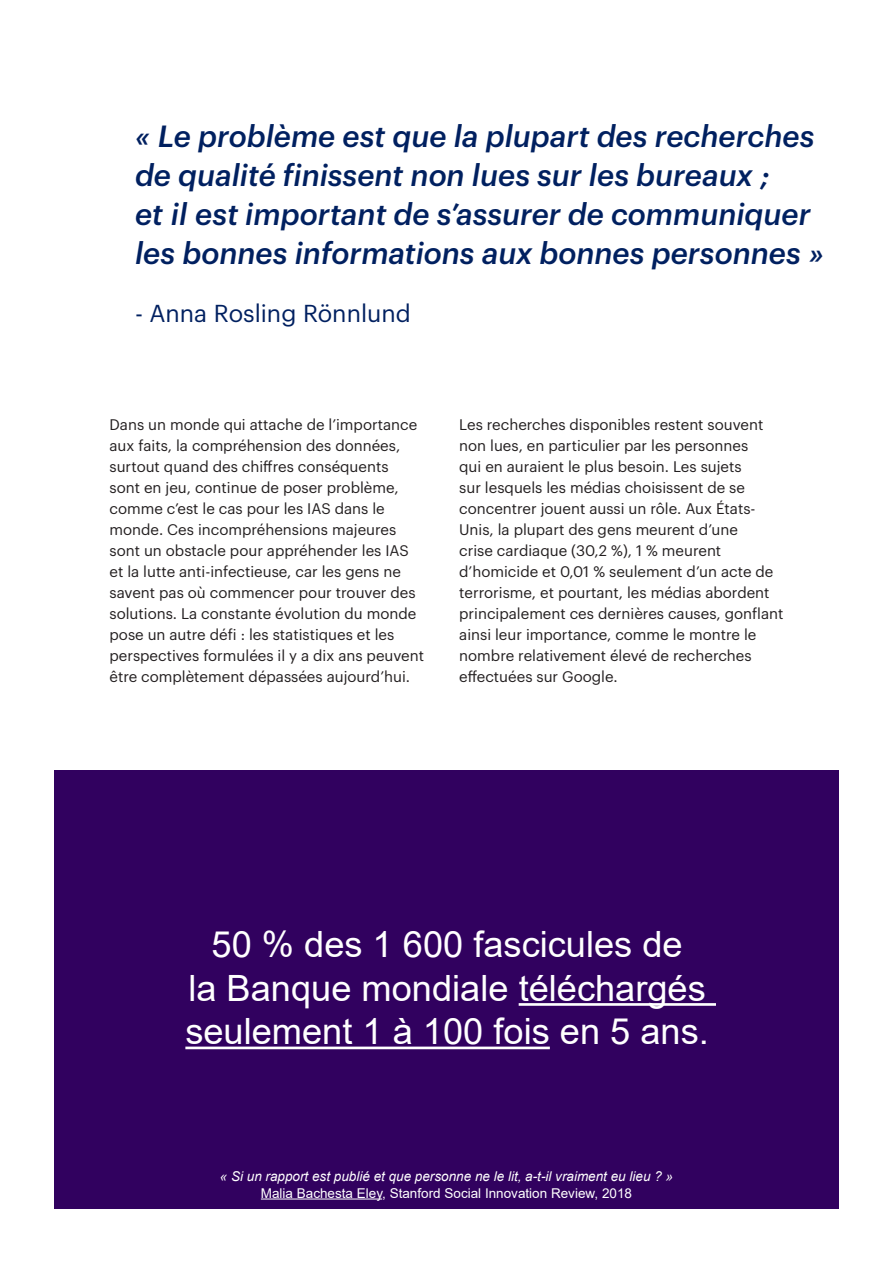
<style>
.page{position:relative;width:893px;height:1263px;background:#fff}
.page>*{position:absolute;margin:0;border:0;box-sizing:border-box;transform-origin:0 0}
.Body_black{font:36.15px/43.5px "Arial";color:#fff;text-align:center}
.Body_black-2{font:italic 500 30px/39px "Graphik";color:#002060}
.Body_black-3{font:24px "Graphik";color:#002060}
.Body_black-4{font:15px/21px "Graphik";color:#231f20}
.t1{font:italic 13.5px "Arial";color:#fff}
.t2{font:13.5px "Arial";color:#fff}
</style>
<div class="page">
<div style="left:54px;top:771px;width:785px;height:438px;background:#31015f"></div>
<hr style="left:519px;top:1003px;width:197px;height:3px;background:#fff">
<hr style="left:185px;top:1046px;width:365px;height:3px;background:#fff">
<hr style="left:261px;top:1198px;width:121px;height:1px;background:#fff">
<p class="Body_black-2" style="left:135px;top:114px;width:690px">« Le problème est que la plupart des recherches de qualité finissent non lues sur les bureaux ;<br>et il est important de s’assurer de communiquer les bonnes informations aux bonnes personnes »</p>
<p class="Body_black-3" style="left:135px;top:295px;width:277px">- Anna Rosling Rönnlund</p>
<p class="Body_black-4" style="left:110px;top:412px;width:316px">Dans un monde qui attache de l’importance aux faits, la compréhension des données, surtout quand des chiffres conséquents<br>sont en jeu, continue de poser problème, comme c’est le cas pour les IAS dans le monde. Ces incompréhensions majeures sont un obstacle pour appréhender les IAS et la lutte anti-infectieuse, car les gens ne savent pas où commencer pour trouver des solutions. La constante évolution du monde pose un autre défi : les statistiques et les perspectives formulées il y a dix ans peuvent être complètement dépassées aujourd’hui.</p>
<p class="Body_black-4" style="left:459px;top:412px;width:326px">Les recherches disponibles restent souvent non lues, en particulier par les personnes<br>qui en auraient le plus besoin. Les sujets<br>sur lesquels les médias choisissent de se concentrer jouent aussi un rôle. Aux États-Unis, la plupart des gens meurent d’une<br>crise cardiaque (30,2 %), 1 % meurent d’homicide et 0,01 % seulement d’un acte de terrorisme, et pourtant, les médias abordent principalement ces dernières causes, gonflant ainsi leur importance, comme le montre le nombre relativement élevé de recherches effectuées sur Google.</p>
<p class="Body_black" style="left:185px;top:922px;width:525px">50 % des 1 600 fascicules de<br>la Banque mondiale téléchargés seulement 1 à 100 fois en 5 ans.</p>
<p class="t1" style="left:220px;top:1168px;width:455px">« Si un rapport est publié et que personne ne le lit, a-t-il vraiment eu lieu ? »</p>
<p class="t2" style="left:261px;top:1183px;width:373px">Malia Bachesta Eley, Stanford Social Innovation Review, 2018</p>
</div>
